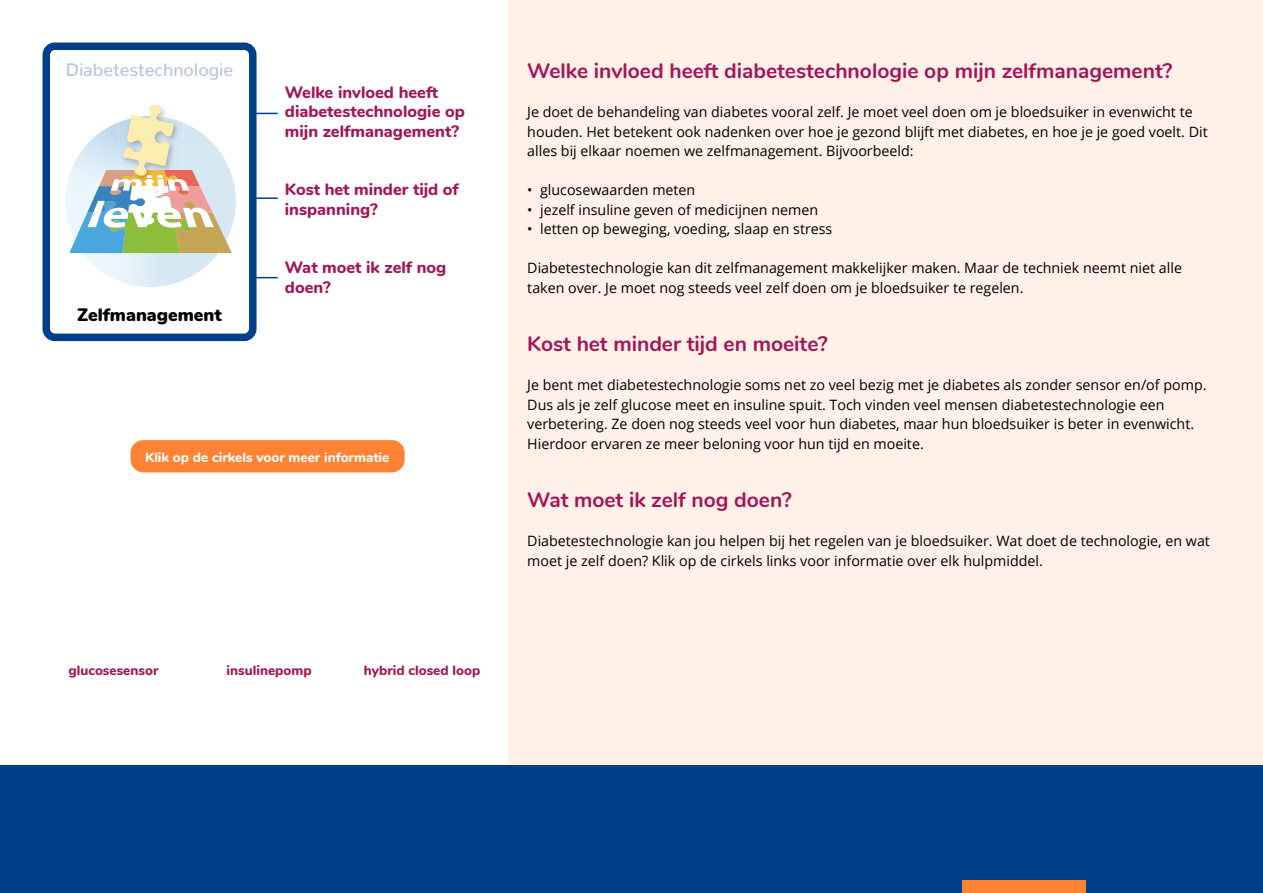
<style>
.page{position:relative;width:1263px;height:893px;background:#fff}
.page>*{position:absolute;margin:0;border:0;box-sizing:border-box;transform-origin:0 0}
.H3_titel_pagina{font:700 21px "Nunito";color:#a31555}
.t1{font:500 18px "Nunito";color:#bbc3dc}
.t2{font:900 18px "Nunito";color:#000}
.vraag{font:800 16.5px/19.5px "Nunito";color:#a31555}
.body{font:14.25px/19.5px "Open Sans";color:#000}
.vraag-2{font:800 13.5px "Nunito";color:#a31555}
.t3{font:800 13.5px "Nunito";color:#fff}
</style>
<div class="page">
<div style="left:509px;top:0;width:754px;height:893px;background:#fff0e8"></div>
<div style="left:0;top:765px;width:1263px;height:128px;background:#00408b"></div>
<div style="left:962px;top:880px;width:123px;height:13px;background:#ff8332"></div>
<div style="left:131px;top:440px;width:274px;height:32px;background:#ff8332;border-radius:13px"></div>
<svg style="left:257px;top:113px;width:21px;height:1px"></svg>
<hr style="left:251px;top:197px;width:27px;height:2px;background:#00408b">
<svg style="left:257px;top:277px;width:21px;height:1px"></svg>
<div style="left:43px;top:43px;width:214px;height:298px;border:8px solid #00408b;border-radius:9px"></div>
<img style="left:66px;top:177px;width:3px;height:9px">
<svg style="left:69px;top:105px;width:163px;height:148px"></svg>
<p class="t1" style="left:66px;top:54px;width:169px">Diabetestechnologie</p>
<p class="t2" style="left:77px;top:301px;width:146px">Zelfmanagement</p>
<p class="vraag" style="left:285px;top:81px;width:181px">Welke invloed heeft diabetestechnologie op mijn zelfmanagement?</p>
<p class="vraag" style="left:285px;top:179px;width:175px">Kost het minder tijd of inspanning?</p>
<p class="vraag" style="left:285px;top:257px;width:163px">Wat moet ik zelf nog doen?</p>
<p class="t3" style="left:145px;top:447px;width:246px">Klik op de cirkels voor meer informatie</p>
<p class="vraag-2" style="left:68px;top:660px;width:91px">glucosesensor</p>
<p class="vraag-2" style="left:227px;top:660px;width:87px">insulinepomp</p>
<p class="vraag-2" style="left:364px;top:660px;width:118px">hybrid closed loop</p>
<p class="H3_titel_pagina" style="left:527px;top:55px;width:647px">Welke invloed heeft diabetestechnologie op mijn zelfmanagement?</p>
<p class="body" style="left:527px;top:102px;width:682px">Je doet de behandeling van diabetes vooral zelf. Je moet veel doen om je bloedsuiker in evenwicht te houden. Het betekent ook nadenken over hoe je gezond blijft met diabetes, en hoe je je goed voelt. Dit alles bij elkaar noemen we zelfmanagement. Bijvoorbeeld:</p>
<p class="body" style="left:527px;top:180px;width:170px">• glucosewaarden meten</p>
<p class="body" style="left:527px;top:199px;width:292px">• jezelf insuline geven of medicijnen nemen</p>
<p class="body" style="left:527px;top:219px;width:307px">• letten op beweging, voeding, slaap en stress</p>
<p class="body" style="left:527px;top:258px;width:656px">Diabetestechnologie kan dit zelfmanagement makkelijker maken. Maar de techniek neemt niet alle taken over. Je moet nog steeds veel zelf doen om je bloedsuiker te regelen.</p>
<p class="H3_titel_pagina" style="left:527px;top:328px;width:302px">Kost het minder tijd en moeite?</p>
<p class="body" style="left:527px;top:375px;width:681px">Je bent met diabetestechnologie soms net zo veel bezig met je diabetes als zonder sensor en/of pomp.<br>Dus als je zelf glucose meet en insuline spuit. Toch vinden veel mensen diabetestechnologie een verbetering. Ze doen nog steeds veel voor hun diabetes, maar hun bloedsuiker is beter in evenwicht.<br>Hierdoor ervaren ze meer beloning voor hun tijd en moeite.</p>
<p class="H3_titel_pagina" style="left:527px;top:484px;width:266px">Wat moet ik zelf nog doen?</p>
<p class="body" style="left:527px;top:531px;width:684px">Diabetestechnologie kan jou helpen bij het regelen van je bloedsuiker. Wat doet de technologie, en wat moet je zelf doen? Klik op de cirkels links voor informatie over elk hulpmiddel.</p>
</div>
